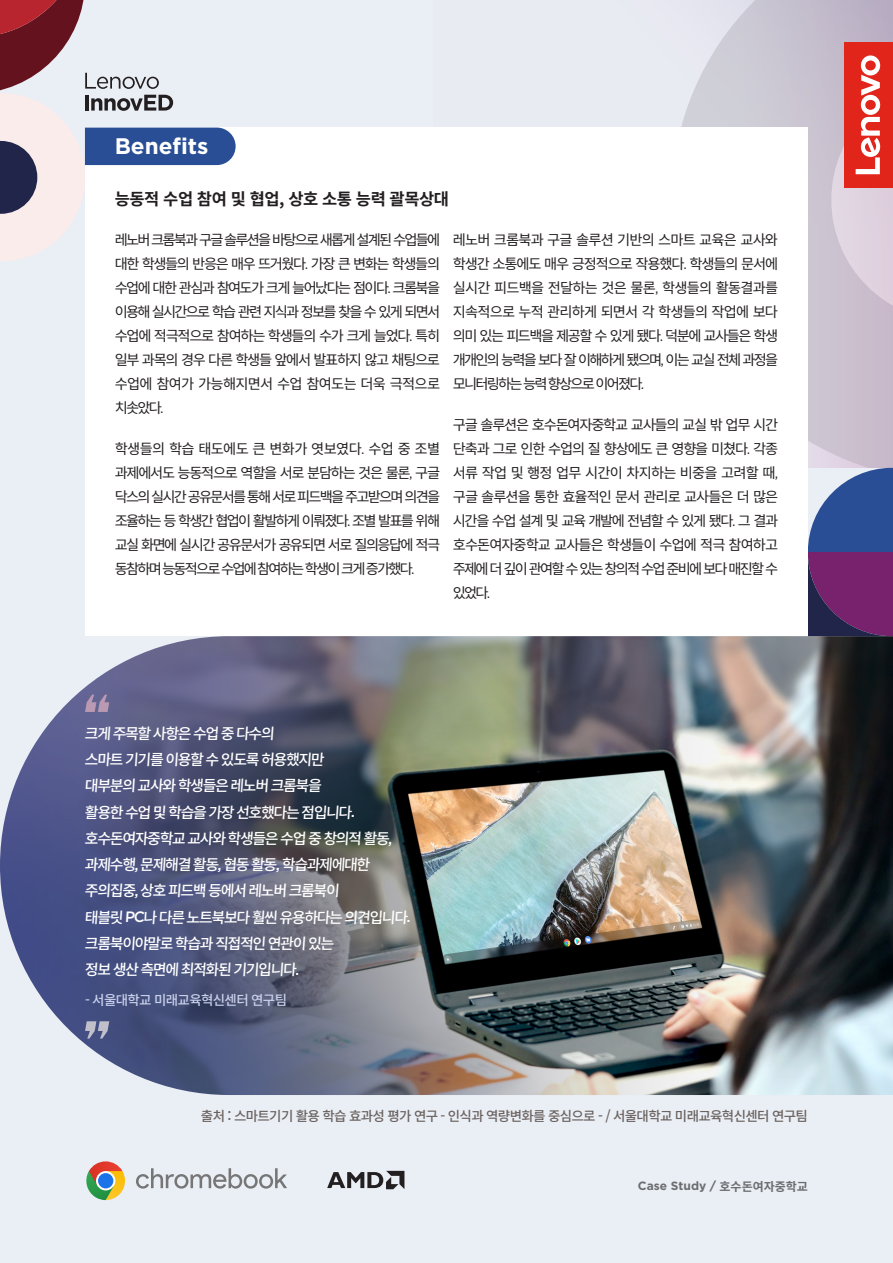
<style>
.page{position:relative;width:893px;height:1263px;background:#eaeef5}
.page>*{position:absolute;margin:0;border:0;box-sizing:border-box;transform-origin:0 0}
.t1{font:700 22.5px "Gotham";color:#fff}
.t2{font:700 16.5px "Noto Sans CJ Kkr";letter-spacing:-.025em;color:#231f20}
.t3{font:500 15px/26.2px "Noto Sans CJ Kkr";color:#fff}
.t4{font:14.25px/24px "Noto Sans CJ Kkr";letter-spacing:-.11em;color:#231f20;text-align:justify}
.t5{font:500 13.5px "Noto Sans CJ Kkr";letter-spacing:-.05em;color:#6b6360}
.t6{font:500 13.5px "Noto Sans CJ Kkr";letter-spacing:-.05em;color:#c9d0eb}
.t7{font:700 12px "Gotham";color:#6c6d70}
.s1{font-family:"Gotham"}
.s2{font-family:"Noto Sans CJ Kkr"}
</style>
<div class="page">
<svg style="left:672px;top:0;width:221px;height:468px;background:#cdc7d4"></svg>
<img style="left:0;top:636px;width:893px;height:459px">
<div style="left:845px;top:43px;width:48px;height:145px;background:#e1251b"></div>
<svg style="left:831px;top:55px;width:62px;height:266px"></svg>
<svg style="left:808px;top:468px;width:85px;height:168px;background:#5b4987"></svg>
<div style="left:85px;top:128px;width:723px;height:508px;background:#fff"></div>
<svg style="left:85px;top:695px;width:24px;height:17px"></svg>
<svg style="left:85px;top:1021px;width:24px;height:17px"></svg>
<svg style="left:0;top:0;width:236px;height:261px"></svg>
<svg style="left:327px;top:1171px;width:77px;height:18px"></svg>
<svg style="left:86px;top:1161px;width:39px;height:39px"></svg>
<svg style="left:96px;top:1171px;width:19px;height:19px"></svg>
<div style="left:98px;top:1173px;width:15px;height:15px;background:#1a73e8;border-radius:50%"></div>
<svg style="left:136px;top:1168px;width:151px;height:20px"></svg>
<p class="t1" style="left:115px;top:131px;width:95px">Benefits</p>
<p class="t2" style="left:115px;top:190px;width:336px">능동적 수업 참여 및 협업, 상호 소통 능력 괄목상대</p>
<p class="t4" style="left:115px;top:228px;width:327px">레노버 크롬북과 구글 솔루션을 바탕으로 새롭게 설계된 수업들에 대한 학생들의 반응은 매우 뜨거웠다<span class="s1">.</span> 가장 큰 변화는 학생들의 수업에 대한 관심과 참여도가 크게 늘어났다는 점이다<span class="s1">.</span> 크롬북을 이용해 실시간으로 학습 관련 지식과 정보를 찾을 수 있게 되면서 수업에 적극적으로 참여하는 학생들의 수가 크게 늘었다<span class="s1">.</span> 특히 일부 과목의 경우 다른 학생들 앞에서 발표하지 않고 채팅으로 수업에 참여가 가능해지면서 수업 참여도는 더욱 극적으로 치솟았다<span class="s1">.</span></p>
<p class="t4" style="left:115px;top:437px;width:327px">학생들의 학습 태도에도 큰 변화가 엿보였다<span class="s1">.</span> 수업 중 조별 과제에서도 능동적으로 역할을 서로 분담하는 것은 물론<span class="s1">,</span> 구글 닥스의 실시간 공유문서를 통해 서로 피드백을 주고받으며 의견을 조율하는 등 학생간 협업이 활발하게 이뤄졌다<span class="s1">.</span> 조별 발표를 위해 교실 화면에 실시간 공유문서가 공유되면 서로 질의응답에 적극 동참하며 능동적으로 수업에 참여하는 학생이 크게 증가했다<span class="s1">.</span></p>
<p class="t4" style="left:453px;top:228px;width:327px">레노버 크롬북과 구글 솔루션 기반의 스마트 교육은 교사와 학생간 소통에도 매우 긍정적으로 작용했다<span class="s1">.</span> 학생들의 문서에 실시간 피드백을 전달하는 것은 물론<span class="s1">,</span> 학생들의 활동결과를 지속적으로 누적 관리하게 되면서 각 학생들의 작업에 보다 의미 있는 피드백을 제공할 수 있게 됐다<span class="s1">.</span> 덕분에 교사들은 학생 개개인의 능력을 보다 잘 이해하게 됐으며<span class="s1">,</span> 이는 교실 전체 과정을 모니터링하는 능력 향상으로 이어졌다<span class="s1">.</span></p>
<p class="t4" style="left:453px;top:413px;width:327px">구글 솔루션은 호수돈여자중학교 교사들의 교실 밖 업무 시간 단축과 그로 인한 수업의 질 향상에도 큰 영향을 미쳤다<span class="s1">.</span> 각종 서류 작업 및 행정 업무 시간이 차지하는 비중을 고려할 때<span class="s1">, </span>구글 솔루션을 통한 효율적인 문서 관리로 교사들은 더 많은 시간을 수업 설계 및 교육 개발에 전념할 수 있게 됐다<span class="s1">.</span> 그 결과 호수돈여자중학교 교사들은 학생들이 수업에 적극 참여하고 주제에 더 깊이 관여할 수 있는 창의적 수업 준비에 보다 매진할 수 있었다<span class="s1">.</span></p>
<p class="t3" style="left:85px;top:721px;width:329px">크게 주목할 사항은 수업 중 다수의<br>스마트 기기를 이용할 수 있도록 허용했지만<br>대부분의 교사와 학생들은 레노버 크롬북을<br>활용한 수업 및 학습을 가장 선호했다는 점입니다<span class="s1">. </span>호수돈여자중학교 교사와 학생들은 수업 중 창의적 활동<span class="s1">, </span>과제수행<span class="s1">,</span>문제해결 활동<span class="s1">,</span>협동 활동<span class="s1">,</span>학습과제에대한 주의집중<span class="s1">,</span>상호 피드백 등에서 레노버 크롬북이<br>태블릿 <span class="s1">PC</span>나 다른 노트북보다 훨씬 유용하다는 의견입니다<span class="s1">. </span>크롬북이야말로 학습과 직접적인 연관이 있는<br>정보 생산 측면에 최적화된 기기입니다<span class="s1">.</span></p>
<p class="t6" style="left:85px;top:992px;width:204px">- 서울대학교 미래교육혁신센터 연구팀</p>
<p class="t5" style="left:201px;top:1108px;width:608px">출처 : 스마트기기 활용 학습 효과성 평가 연구 - 인식과 역량변화를 중심으로 - / 서울대학교 미래교육혁신센터 연구팀</p>
<p class="t7" style="left:638px;top:1178px;width:171px">Case Study / <span class="s2">호수돈여자중학교</span></p>
</div>
